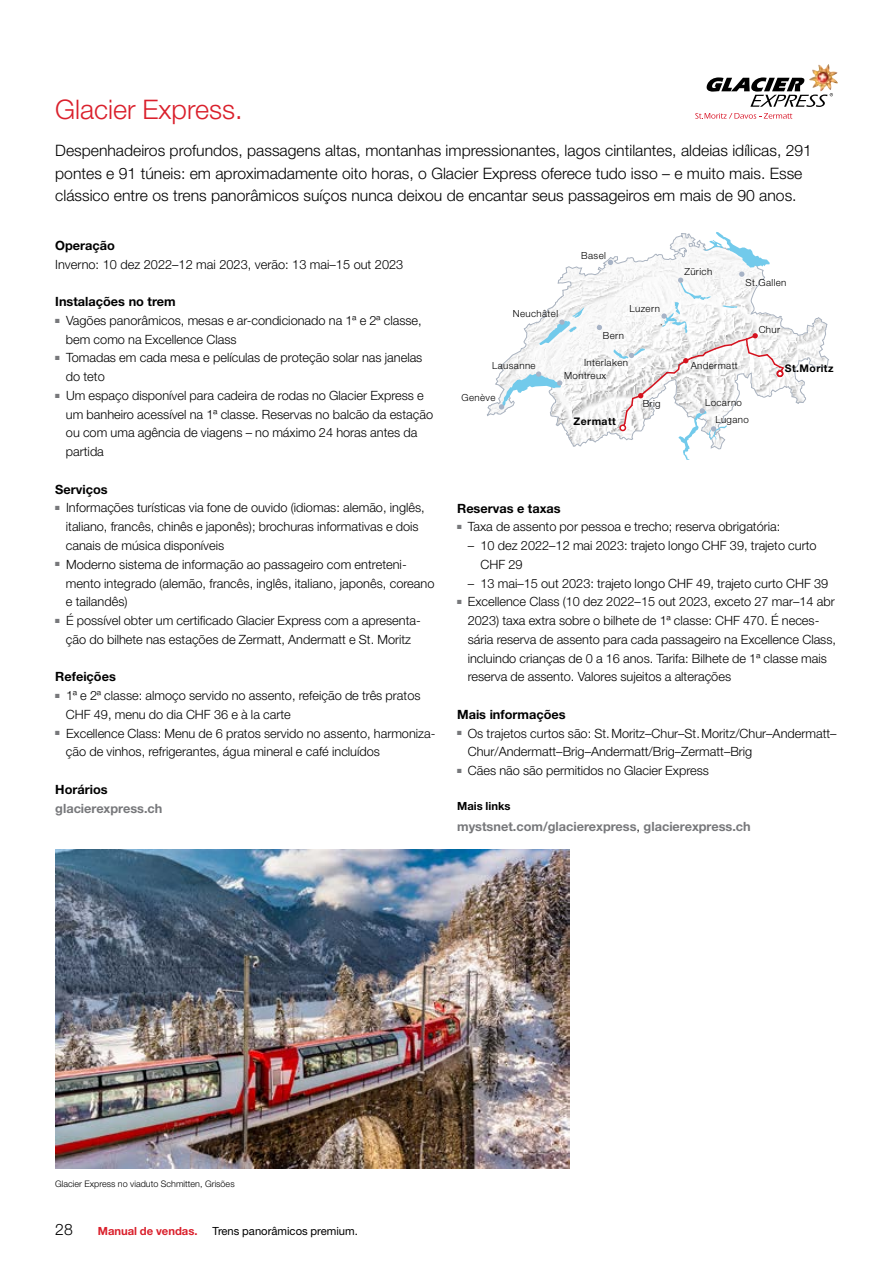
<style>
.page{position:relative;width:893px;height:1263px;background:#fff}
.page>*{position:absolute;margin:0;border:0;box-sizing:border-box;transform-origin:0 0}
.t1{font:300 27px "Helvetica Neue LT Pro";color:#da202c}
.t2{font:300 15.75px/22.5px "Helvetica Neue LT Pro";color:#000}
.t3{font:300 12.75px/18.8px "Helvetica Neue LT Pro";color:#000}
.t4{font:700 12.75px "Helvetica Neue LT Pro";color:#000}
.t5{font:700 12.75px "Helvetica Neue LT Pro";color:#77787b}
.t6{font:11.25px "Helvetica Neue LT Pro";color:#000}
.t7{font:700 11.25px "Helvetica Neue LT Pro";color:#da202c}
.t8{font:700 11.25px "Helvetica Neue LT Pro";color:#000}
.t9{font:700 10.5px "Helvetica Neue LT Pro";letter-spacing:.04em;color:#000}
.t10{font:300 9.75px/17.4px "Helvetica Neue LT Pro";letter-spacing:.04em;color:#000}
.t11{font:300 9px "Helvetica Neue LT Pro";color:#000}
.s1{font-weight:300;color:#000}
</style>
<div class="page">
<svg style="left:487px;top:259px;width:342px;height:188px"></svg>
<svg style="left:539px;top:307px;width:45px;height:38px"></svg>
<svg style="left:499px;top:371px;width:63px;height:39px"></svg>
<svg style="left:597px;top:325px;width:5px;height:5px"></svg>
<svg style="left:608px;top:232px;width:177px;height:228px"></svg>
<svg style="left:706px;top:77px;width:127px;height:30px"></svg>
<svg style="left:695px;top:113px;width:97px;height:6px"></svg>
<img style="left:809px;top:64px;width:29px;height:27px">
<img style="left:55px;top:850px;width:515px;height:319px">
<h1 class="t1" style="left:55px;top:93px;width:189px">Glacier Express.</h1>
<p class="t2" style="left:55px;top:139px;width:758px">Despenhadeiros profundos, passagens altas, montanhas impressionantes, lagos cintilantes, aldeias idílicas, 291 pontes e 91 túneis: em aproximadamente oito horas, o Glacier Express oferece tudo isso – e muito mais. Esse clássico entre os trens panorâmicos suíços nunca deixou de encantar seus passageiros em mais de 90 anos.</p>
<p class="t4" style="left:55px;top:237px;width:61px">Operação</p>
<p class="t3" style="left:55px;top:255px;width:349px">Inverno: 10 dez 2022–12 mai 2023, verão: 13 mai–15 out 2023</p>
<p class="t4" style="left:55px;top:294px;width:122px">Instalações no trem</p>
<p class="t3" style="left:66px;top:311px;width:357px;text-indent:-11px"><sup>■</sup> Vagões panorâmicos, mesas e ar-condicionado na 1ª e 2ª classe, bem como na Excellence Class</p>
<p class="t3" style="left:66px;top:348px;width:358px;text-indent:-11px"><sup>■</sup> Tomadas em cada mesa e películas de proteção solar nas janelas do teto</p>
<p class="t3" style="left:66px;top:386px;width:369px;text-indent:-11px"><sup>■</sup> Um espaço disponível para cadeira de rodas no Glacier Express e um banheiro acessível na 1ª classe. Reservas no balcão da estação ou com uma agência de viagens – no máximo 24 horas antes da partida</p>
<p class="t4" style="left:55px;top:481px;width:54px">Serviços</p>
<p class="t3" style="left:66px;top:498px;width:360px;text-indent:-11px"><sup>■</sup> Informações turísticas via fone de ouvido (idiomas: alemão, inglês, italiano, francês, chinês e japonês); brochuras informativas e dois canais de música disponíveis</p>
<p class="t3" style="left:66px;top:554px;width:370px;text-indent:-11px"><sup>■</sup> Moderno sistema de informação ao passageiro com entreteni&shy;mento integrado (alemão, francês, inglês, italiano, japonês, coreano e tailandês)</p>
<p class="t3" style="left:55px;top:611px;width:367px;text-align:center"><sup>■</sup> É possível obter um certificado Glacier Express com a apresenta&shy;ção do bilhete nas estações de Zermatt, Andermatt e St. Moritz</p>
<p class="t4" style="left:55px;top:669px;width:62px">Refeições</p>
<p class="t3" style="left:66px;top:686px;width:356px;text-indent:-11px"><sup>■</sup> 1ª e 2ª classe: almoço servido no assento, refeição de três pratos<br>CHF 49, menu do dia CHF 36 e à la carte</p>
<p class="t3" style="left:66px;top:723px;width:371px;text-indent:-11px"><sup>■</sup> Excellence Class: Menu de 6 pratos servido no assento, harmoniza&shy;ção de vinhos, refrigerantes, água mineral e café incluídos</p>
<p class="t4" style="left:55px;top:781px;width:54px">Horários</p>
<p class="t5" style="left:55px;top:800px;width:109px">glacierexpress.ch</p>
<p class="t10" style="left:513px;top:305px;width:47px">Neuchâtel</p>
<p class="t10" style="left:492px;top:357px;width:45px">Lausanne</p>
<p class="t10" style="left:581px;top:247px;width:26px">Basel</p>
<p class="t10" style="left:629px;top:300px;width:32px">Luzern</p>
<p class="t10" style="left:603px;top:327px;width:23px">Bern</p>
<p class="t10" style="left:584px;top:353px;width:45px">Interlaken</p>
<p class="t10" style="left:461px;top:389px;width:36px">Genève</p>
<p class="t10" style="left:564px;top:366px;width:44px">Montreux</p>
<p class="t9" style="left:573px;top:414px;width:44px">Zermatt</p>
<p class="t10" style="left:643px;top:395px;width:19px">Brig</p>
<p class="t10" style="left:684px;top:263px;width:29px">Zürich</p>
<p class="t10" style="left:745px;top:273px;width:43px">St.Gallen</p>
<p class="t10" style="left:691px;top:357px;width:49px">Andermatt</p>
<p class="t10" style="left:759px;top:320px;width:23px">Chur</p>
<p class="t9" style="left:785px;top:361px;width:50px">St.Moritz</p>
<p class="t10" style="left:715px;top:394px;width:35px;text-indent:-10px">Locarno<br>Lugano</p>
<p class="t4" style="left:457px;top:500px;width:105px">Reservas e taxas</p>
<p class="t3" style="left:457px;top:517px;width:325px"><sup>■</sup> Taxa de assento por pessoa e trecho; reserva obrigatória:</p>
<p class="t3" style="left:480px;top:536px;width:338px;text-indent:-13px">– 10 dez 2022–12 mai 2023: trajeto longo CHF 39, trajeto curto<br>CHF 29</p>
<p class="t3" style="left:468px;top:573px;width:362px">– 13 mai–15 out 2023: trajeto longo CHF 49, trajeto curto CHF 39</p>
<p class="t3" style="left:468px;top:592px;width:370px;text-indent:-11px"><sup>■</sup> Excellence Class (10 dez 2022–15 out 2023, exceto 27 mar–14 abr 2023) taxa extra sobre o bilhete de 1ª classe: CHF 470. É neces&shy;sária reserva de assento para cada passageiro na Excellence Class, incluindo crianças de 0 a 16 anos. Tarifa: Bilhete de 1ª classe mais reserva de assento. Valores sujeitos a alterações</p>
<p class="t4" style="left:457px;top:706px;width:110px">Mais informações</p>
<p class="t3" style="left:468px;top:723px;width:370px;text-indent:-11px"><sup>■</sup> Os trajetos curtos são: St.Moritz–Chur–St.Moritz/Chur–Andermatt–<br>Chur/Andermatt–Brig–Andermatt/Brig–Zermatt–Brig</p>
<p class="t3" style="left:457px;top:761px;width:253px"><sup>■</sup> Cães não são permitidos no Glacier Express</p>
<p class="t8" style="left:457px;top:798px;width:55px">Mais links</p>
<p class="t5" style="left:457px;top:819px;width:295px">mystsnet.com/glacierexpress<span class="s1">,</span> glacierexpress.ch</p>
<p class="t11" style="left:55px;top:1178px;width:181px">Glacier Express no viaduto Schmitten, Grisões</p>
<p class="t2" style="left:55px;top:1218px;width:19px">28</p>
<p class="t7" style="left:98px;top:1224px;width:101px">Manual de vendas.</p>
<p class="t6" style="left:213px;top:1224px;width:147px">Trens panorâmicos premium.</p>
</div>
